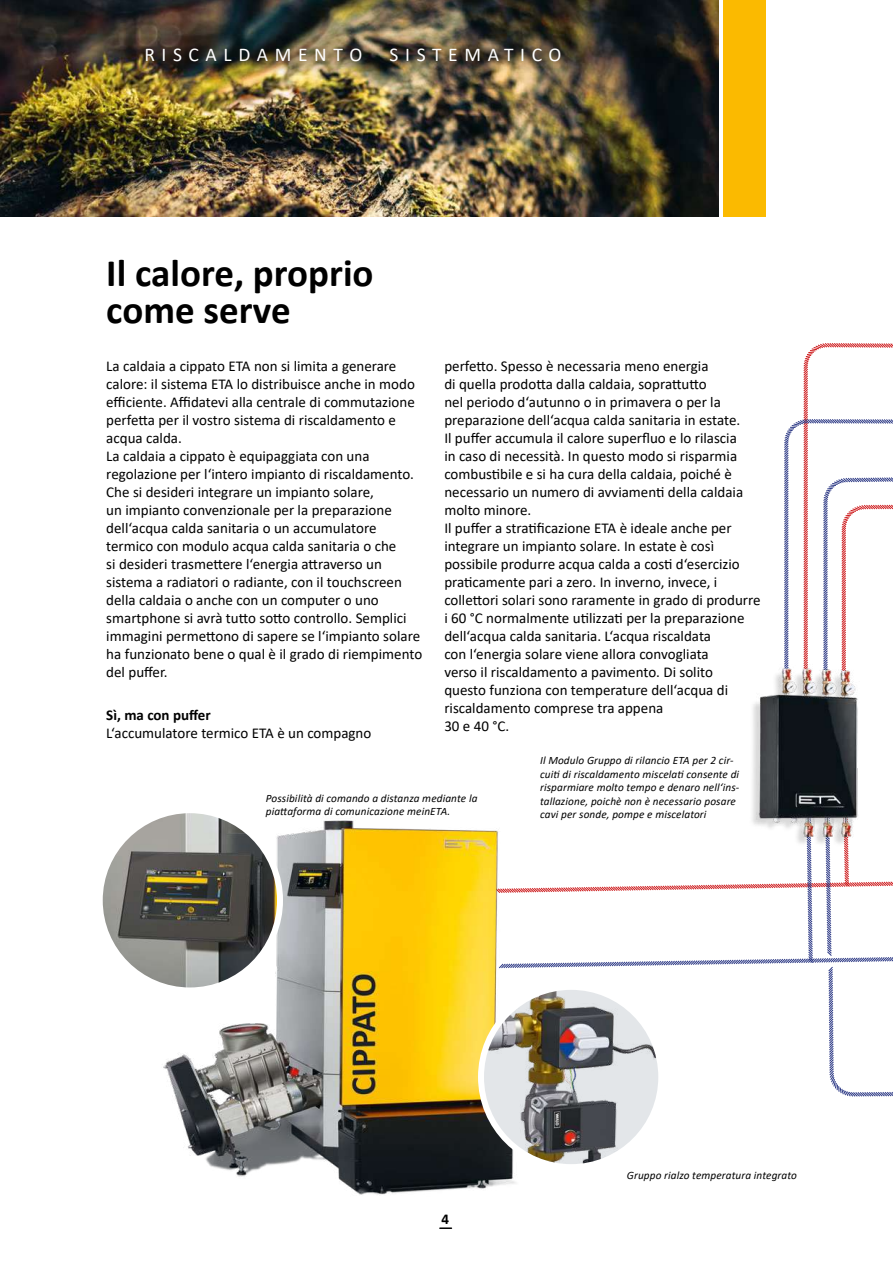
<style>
.page{position:relative;width:893px;height:1263px;background:#fff}
.page>*{position:absolute;margin:0;border:0;box-sizing:border-box;transform-origin:0 0}
.t1{font:700 39px/37.5px "Calibri";color:#000}
.t2{font:19.5px "Calibri";letter-spacing:.34em;color:#fff}
.t3{font:15px/18px "Calibri";color:#000}
.t4{font:700 15px "Calibri";color:#000}
.t5{font:italic 11.25px/13.5px "Calibri";letter-spacing:.01em;color:#000}
</style>
<div class="page">
<svg style="left:440px;top:1227px;width:11px;height:2px"></svg>
<img style="left:0;top:0;width:719px;height:216px">
<div style="left:723px;top:0;width:43px;height:216px;background:#fbba00"></div>
<svg style="left:519px;top:853px;width:374px;height:244px"></svg>
<svg style="left:784px;top:343px;width:109px;height:316px"></svg>
<div style="left:749px;top:671px;width:106px;height:176px;background:#000;opacity:.15"></div>
<img style="left:757px;top:659px;width:101px;height:194px">
<img style="left:163px;top:820px;width:356px;height:375px">
<img style="left:100px;top:810px;width:180px;height:180px;border-radius:90px">
<div style="left:97px;top:807px;width:186px;height:186px;border:6px solid #fff;border-radius:50%"></div>
<img style="left:481px;top:987px;width:177px;height:180px">
<div style="left:478px;top:984px;width:186px;height:186px;border:6px solid #fff;border-radius:50%"></div>
<div style="left:130px;top:33px;width:445px;height:43px;background:#160900;opacity:.85"></div>
<h2 class="t2" style="left:144px;top:41px;width:220px">RISCALDAMENTO</h2>
<h2 class="t2" style="left:390px;top:41px;width:173px">SISTEMATICO</h2>
<h1 class="t1" style="left:106px;top:253px;width:269px">Il calore, proprio come serve</h1>
<p class="t3" style="left:106px;top:357px;width:310px">La caldaia a cippato ETA non si limita a generare calore: il sistema ETA lo distribuisce anche in modo efficiente. Affidatevi alla centrale di commutazione perfetta per il vostro sistema di riscaldamento e acqua calda.</p>
<p class="t3" style="left:106px;top:447px;width:317px">La caldaia a cippato è equipaggiata con una regolazione per l‘intero impianto di riscaldamento.<br>Che si desideri integrare un impianto solare,<br>un impianto convenzionale per la preparazione dell‘acqua calda sanitaria o un accumulatore termico con modulo acqua calda sanitaria o che<br>si desideri trasmettere l‘energia attraverso un sistema a radiatori o radiante, con il touchscreen della caldaia o anche con un computer o uno smartphone si avrà tutto sotto controllo. Semplici immagini permettono di sapere se l‘impianto solare ha funzionato bene o qual è il grado di riempimento del puffer.</p>
<p class="t4" style="left:106px;top:704px;width:106px">Sì, ma con puffer</p>
<p class="t3" style="left:106px;top:724px;width:267px">L‘accumulatore termico ETA è un compagno</p>
<p class="t3" style="left:444px;top:357px;width:318px">perfetto. Spesso è necessaria meno energia<br>di quella prodotta dalla caldaia, soprattutto<br>nel periodo d‘autunno o in primavera o per la preparazione dell‘acqua calda sanitaria in estate.<br>Il puffer accumula il calore superfluo e lo rilascia<br>in caso di necessità. In questo modo si risparmia combustibile e si ha cura della caldaia, poiché è necessario un numero di avviamenti della caldaia molto minore.<br>Il puffer a stratificazione ETA è ideale anche per integrare un impianto solare. In estate è così possibile produrre acqua calda a costi d‘esercizio praticamente pari a zero. In inverno, invece, i collettori solari sono raramente in grado di produrre i 60 °C normalmente utilizzati per la preparazione dell‘acqua calda sanitaria. L‘acqua riscaldata<br>con l‘energia solare viene allora convogliata<br>verso il riscaldamento a pavimento. Di solito<br>questo funziona con temperature dell‘acqua di riscaldamento comprese tra appena<br>30 e 40 °C.</p>
<p class="t5" style="left:266px;top:791px;width:213px">Possibilità di comando a distanza mediante la piattaforma di comunicazione meinETA.</p>
<p class="t5" style="left:540px;top:753px;width:201px">Il Modulo Gruppo di rilancio ETA per 2 cir&shy;cuiti di riscaldamento miscelati consente di risparmiare molto tempo e denaro nell‘ins&shy;tallazione, poichè non è necessario posare cavi per sonde, pompe e miscelatori</p>
<p class="t4" style="left:441px;top:1208px;width:9px">4</p>
<p class="t5" style="left:627px;top:1167px;width:172px">Gruppo rialzo temperatura integrato</p>
</div>
